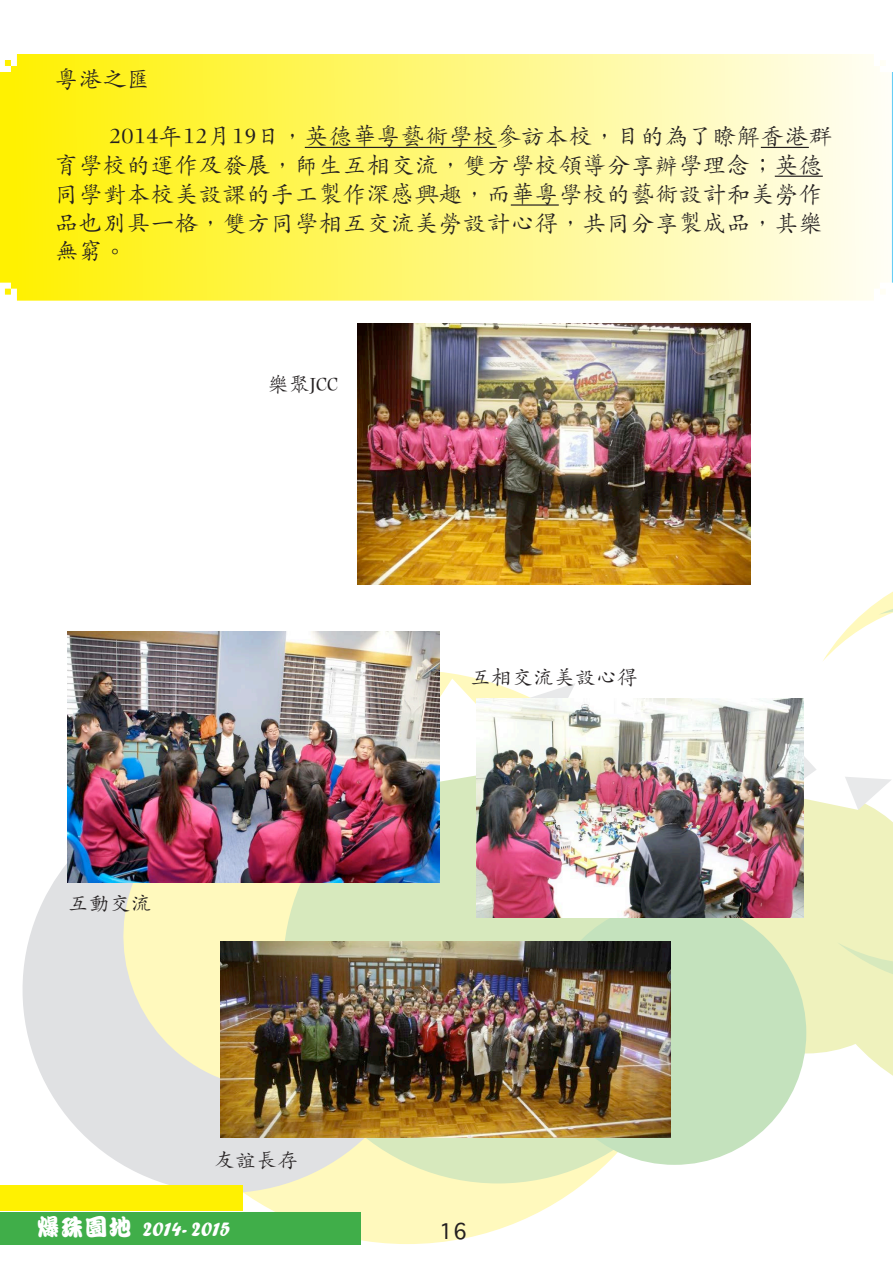
<style>
.page{position:relative;width:893px;height:1263px;background:#fff}
.page>*{position:absolute;margin:0;border:0;box-sizing:border-box;transform-origin:0 0}
.t1{font:500 24px/28.8px "M Kai";color:#231f20}
.t2{font:500 21px "M Kai";color:#231f20}
.t3{font:800 21px "C Kan";color:#fff}
.t4{font:21px "Sathu";color:#231f20}
.s1{font-size:24px}
</style>
<div class="page">
<div style="left:120px;top:670px;width:574px;height:574px;background:#fff9bd;border-radius:50%"></div>
<div style="left:283px;top:753px;width:430px;height:430px;background:#d7e9bd;border-radius:50%"></div>
<div style="left:543px;top:901px;width:263px;height:264px;background:#c4e2bd;border-radius:50%"></div>
<svg style="left:439px;top:678px;width:136px;height:114px"></svg>
<svg style="left:22px;top:781px;width:410px;height:440px"></svg>
<svg style="left:782px;top:591px;width:111px;height:518px"></svg>
<div style="left:0;top:1212px;width:360px;height:32px;background:#40ae49"></div>
<div style="left:0;top:1185px;width:242px;height:26px;background:#fff101"></div>
<svg style="left:0;top:54px;width:892px;height:247px"></svg>
<svg style="left:892px;top:72px;width:1px;height:211px"></svg>
<hr style="left:305px;top:147px;width:192px;height:1px;background:#231f20">
<hr style="left:761px;top:147px;width:48px;height:1px;background:#231f20">
<hr style="left:775px;top:176px;width:48px;height:1px;background:#231f20">
<hr style="left:511px;top:204px;width:48px;height:2px;background:#231f20">
<img style="left:357px;top:323px;width:393px;height:261px">
<img style="left:476px;top:698px;width:327px;height:219px">
<img style="left:68px;top:631px;width:371px;height:251px">
<img style="left:220px;top:942px;width:450px;height:195px">
<p class="t1" style="left:55px;top:64px;width:97px">粵港之匯</p>
<p class="t1" style="left:55px;top:122px;width:780px;text-indent:54px">2014年12月19日，英德華粵藝術學校參訪本校，目的為了瞭解香港群育學校的運作及發展，師生互相交流，雙方學校領導分享辦學理念；英德同學對本校美設課的手工製作深感興趣，而華粵學校的藝術設計和美勞作品也別具一格，雙方同學相互交流美勞設計心得，共同分享製成品，其樂無窮。</p>
<p class="t2" style="left:268px;top:373px;width:71px">樂聚JCC</p>
<p class="t2" style="left:68px;top:892px;width:85px">互動交流</p>
<p class="t2" style="left:215px;top:1149px;width:85px">友誼長存</p>
<p class="t2" style="left:470px;top:666px;width:169px">互相交流美設心得</p>
<p class="t3" style="left:36px;top:1217px;width:196px"><span class="s1">爆珠園地</span> 2014- 2015</p>
<p class="t4" style="left:439px;top:1213px;width:29px">16</p>
</div>
